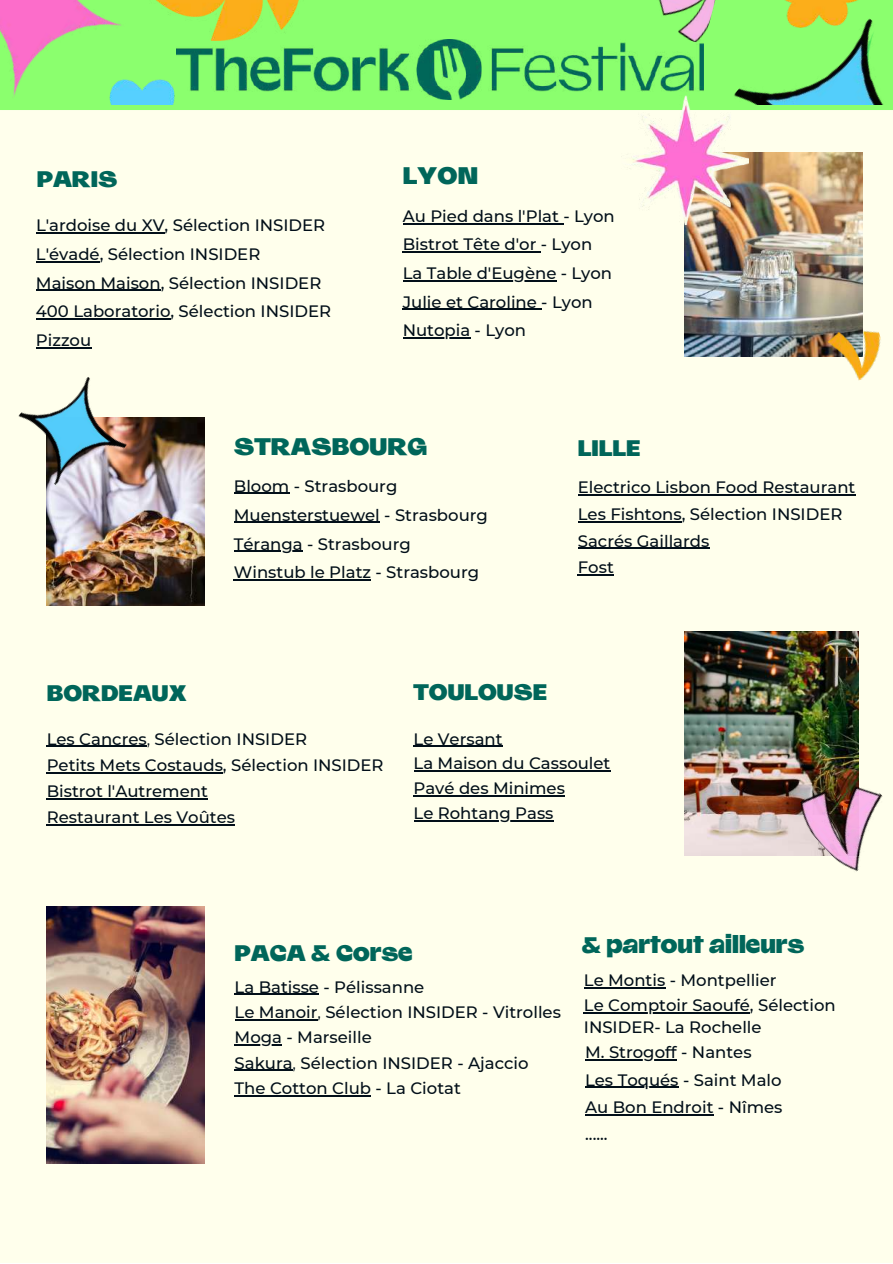
<style>
.page{position:relative;width:893px;height:1264px;background:#fff}
.page>*{position:absolute;margin:0;border:0;box-sizing:border-box;transform-origin:0 0}
.t1{font:900 24px "Valizas";color:#00665a}
.t2{font:900 22.5px "Valizas";color:#00665a}
.t3{font:500 16.5px/28.7px "Montserrat";color:#020f19}
.s1{font-weight:400}
</style>
<div class="page">
<div style="left:0;top:0;width:892px;height:183px;background:#8bff6e"></div>
<img style="left:703px;top:44px;width:181px;height:61px">
<div style="left:234px;top:110px;width:658px;height:73px;background:#ffffec"></div>
<div style="left:0;top:183px;width:892px;height:1079px;background:#ffffec"></div>
<img style="left:658px;top:0;width:58px;height:44px">
<img style="left:755px;top:0;width:124px;height:51px">
<img style="left:0;top:0;width:234px;height:183px">
<img style="left:144px;top:0;width:155px;height:40px">
<img style="left:176px;top:40px;width:527px;height:59px">
<img style="left:47px;top:907px;width:157px;height:256px">
<img style="left:47px;top:417px;width:157px;height:189px">
<img style="left:684px;top:631px;width:174px;height:224px">
<img style="left:684px;top:153px;width:178px;height:203px">
<img style="left:790px;top:758px;width:93px;height:114px">
<img style="left:18px;top:377px;width:126px;height:126px">
<img style="left:621px;top:95px;width:127px;height:129px">
<img style="left:826px;top:321px;width:55px;height:60px">
<hr style="left:36px;top:347px;width:55px;height:1px;background:#020f19">
<hr style="left:36px;top:261px;width:64px;height:1px;background:#020f19">
<hr style="left:36px;top:290px;width:125px;height:1px;background:#020f19">
<hr style="left:36px;top:318px;width:134px;height:1px;background:#020f19">
<hr style="left:36px;top:232px;width:129px;height:2px;background:#020f19">
<hr style="left:234px;top:579px;width:137px;height:1px;background:#020f19">
<hr style="left:234px;top:521px;width:146px;height:2px;background:#020f19">
<hr style="left:234px;top:550px;width:69px;height:1px;background:#020f19">
<hr style="left:234px;top:493px;width:55px;height:1px;background:#020f19">
<hr style="left:403px;top:223px;width:160px;height:1px;background:#020f19">
<hr style="left:403px;top:251px;width:138px;height:2px;background:#020f19">
<hr style="left:403px;top:280px;width:153px;height:1px;background:#020f19">
<hr style="left:403px;top:309px;width:134px;height:1px;background:#020f19">
<hr style="left:234px;top:1069px;width:58px;height:1px;background:#020f19">
<hr style="left:234px;top:1044px;width:48px;height:1px;background:#020f19">
<hr style="left:234px;top:1019px;width:83px;height:1px;background:#020f19">
<hr style="left:234px;top:1095px;width:137px;height:1px;background:#020f19">
<hr style="left:234px;top:993px;width:85px;height:1px;background:#020f19">
<hr style="left:577px;top:494px;width:278px;height:1px;background:#020f19">
<hr style="left:577px;top:521px;width:104px;height:1px;background:#020f19">
<hr style="left:577px;top:548px;width:132px;height:1px;background:#020f19">
<hr style="left:577px;top:574px;width:37px;height:1px;background:#020f19">
<hr style="left:403px;top:337px;width:67px;height:1px;background:#020f19">
<hr style="left:47px;top:745px;width:100px;height:2px;background:#020f19">
<hr style="left:47px;top:772px;width:176px;height:1px;background:#020f19">
<hr style="left:47px;top:798px;width:161px;height:1px;background:#020f19">
<hr style="left:47px;top:824px;width:188px;height:1px;background:#020f19">
<hr style="left:413px;top:745px;width:89px;height:2px;background:#020f19">
<hr style="left:413px;top:770px;width:197px;height:1px;background:#020f19">
<hr style="left:413px;top:795px;width:152px;height:1px;background:#020f19">
<hr style="left:413px;top:820px;width:140px;height:1px;background:#020f19">
<hr style="left:584px;top:987px;width:81px;height:1px;background:#020f19">
<hr style="left:585px;top:1059px;width:91px;height:1px;background:#020f19">
<hr style="left:584px;top:1012px;width:166px;height:1px;background:#020f19">
<hr style="left:585px;top:1086px;width:93px;height:1px;background:#020f19">
<hr style="left:585px;top:1114px;width:128px;height:1px;background:#020f19">
<h2 class="t2" style="left:37px;top:166px;width:82px">PARIS</h2>
<p class="t3" style="left:36px;top:211px;width:291px">L'ardoise du XV, Sélection INSIDER</p>
<p class="t3" style="left:36px;top:240px;width:297px">L'évadé, Sélection INSIDER<br>Maison Maison, Sélection INSIDER<br>400 Laboratorio, Sélection INSIDER</p>
<p class="t3" style="left:36px;top:325px;width:57px">Pizzou</p>
<h1 class="t1" style="left:403px;top:161px;width:77px">LYON</h1>
<p class="t3" style="left:403px;top:202px;width:213px">Au Pied dans l'Plat - Lyon<br>Bistrot Tête d'or - Lyon<br>La Table d'Eugène - Lyon<br>Julie et Caroline - Lyon</p>
<p class="t3" style="left:403px;top:316px;width:125px">Nutopia - Lyon</p>
<h1 class="t1" style="left:234px;top:432px;width:195px">STRASBOURG</h1>
<p class="t3" style="left:234px;top:471px;width:165px">Bloom - Strasbourg</p>
<p class="t3" style="left:234px;top:500px;width:255px">Muensterstuewel - Strasbourg<br>Téranga - Strasbourg</p>
<p class="t3" style="left:234px;top:558px;width:247px">Winstub le Platz - Strasbourg</p>
<h2 class="t2" style="left:577px;top:434px;width:64px">LILLE</h2>
<p class="t3" style="left:577px;top:474px;width:279px;line-height:26.7px">Electrico Lisbon Food Restaurant<br>Les Fishtons, Sélection INSIDER<br>Sacrés Gaillards<br>Fost</p>
<h2 class="t2" style="left:47px;top:679px;width:141px">BORDEAUX</h2>
<h2 class="t2" style="left:413px;top:678px;width:135px">TOULOUSE</h2>
<p class="t3" style="left:47px;top:725px;width:338px;line-height:26.1px">Les Cancres<span class="s1">,</span> Sélection INSIDER<br>Petits Mets Costauds, Sélection INSIDER<br>Bistrot l'Autrement<br>Restaurant Les Voûtes</p>
<p class="t3" style="left:413px;top:726px;width:198px;line-height:24.8px">Le Versant<br>La Maison du Cassoulet<br>Pavé des Minimes<br>Le Rohtang Pass</p>
<h2 class="t2" style="left:234px;top:939px;width:179px">PACA &amp; Corse</h2>
<p class="t3" style="left:234px;top:972px;width:191px">La Batisse - Pélissanne</p>
<p class="t3" style="left:234px;top:997px;width:328px">Le Manoir<span class="s1">,</span> Sélection INSIDER - Vitrolles</p>
<p class="t3" style="left:234px;top:1023px;width:139px">Moga - Marseille</p>
<p class="t3" style="left:234px;top:1048px;width:295px">Sakura<span class="s1">,</span> Sélection INSIDER - Ajaccio</p>
<p class="t3" style="left:234px;top:1073px;width:228px">The Cotton Club - La Ciotat</p>
<h2 class="t2" style="left:581px;top:931px;width:224px">&amp; partout ailleurs</h2>
<p class="t3" style="left:584px;top:965px;width:194px">Le Montis - Montpellier</p>
<p class="t3" style="left:584px;top:993px;width:253px;line-height:22.5px">Le Comptoir Saoufé, Sélection<br>INSIDER- La Rochelle</p>
<p class="t3" style="left:585px;top:1066px;width:199px;line-height:27.3px;text-align:justify">Les Toqués - Saint Malo Au Bon Endroit - Nîmes ......</p>
<p class="t3" style="left:585px;top:1037px;width:168px">M. Strogoff - Nantes</p>
</div>
